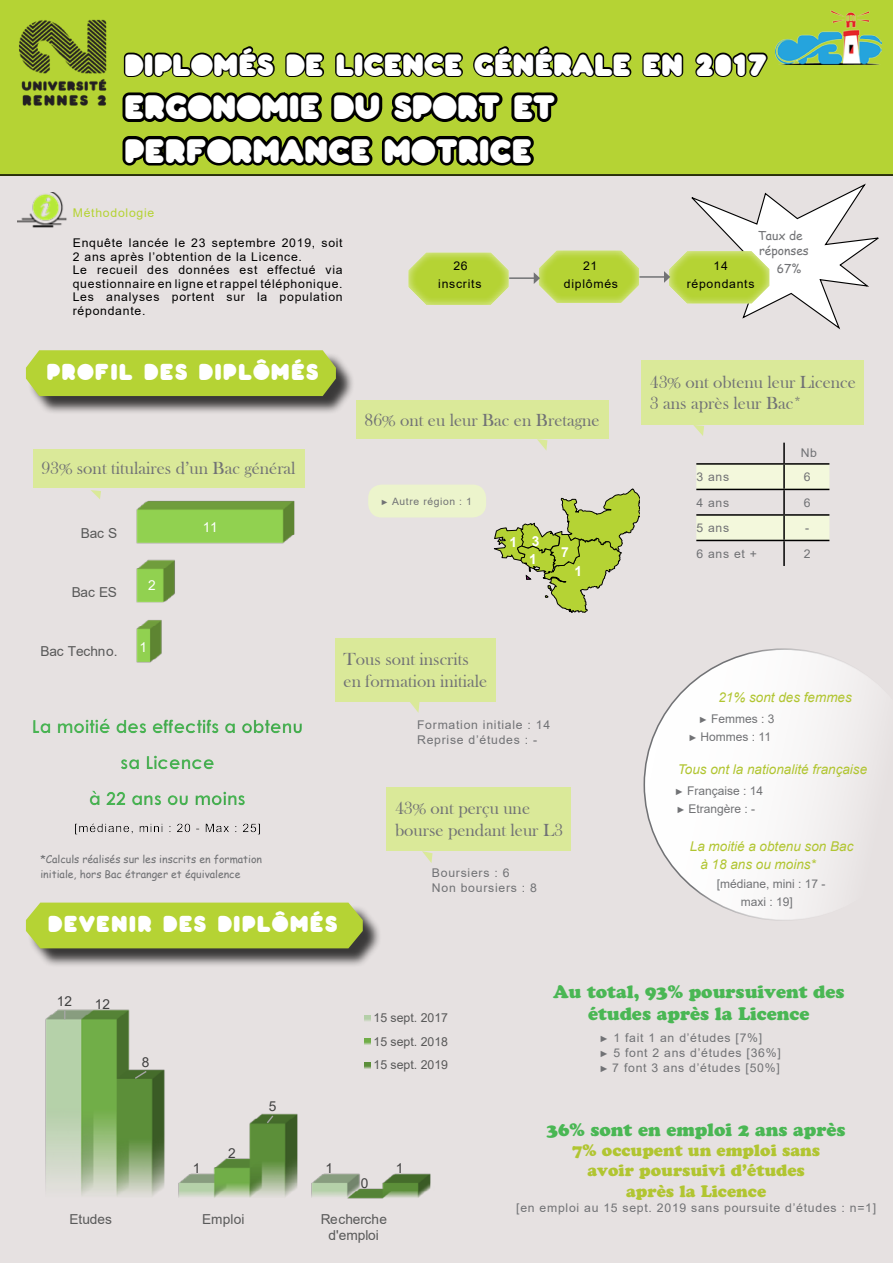
<style>
.page{position:relative;width:893px;height:1263px;background:#fff}
.page>*{position:absolute;margin:0;border:0;box-sizing:border-box;transform-origin:0 0}
.t1{font:33px/43.5px "Pochoir Pleine";color:#fff}
.t2{font:30px "Pochoir Pleine";color:#fff}
.t3{font:22.5px "Pochoir Pleine";letter-spacing:.05em;color:#fff}
.t4{font:18px/21.6px "Bask Old Face";color:#717275}
.t5{font:18px/21.6px "Cooper Black Std";color:#4ab754;text-align:center}
.t6{font:700 18px/36px "Century Gothic";color:#4ab754;text-align:center}
.t7{font:16.5px/19.8px "Cooper Black Std";color:#b1c531;text-align:center}
.t8{font:700 13.8px/17.7px "Arial";color:#fff;text-align:right}
.t9{font:13.65px/15.8px "Arial";letter-spacing:-.005em;color:#595959;text-align:center}
.t10{font:13.65px "Arial";color:#404040}
.t11{font:13.65px "Arial";color:#fff}
.t12{font:italic 13.5px/18px "Arial";color:#b1c531}
.t13{font:12.3px/23.4px "Arial";color:#595959;text-align:justify}
.t14{font:12px/13.5px "Arial";letter-spacing:.06em;color:#000;text-align:center}
.t15{font:12px/15px "Arial";letter-spacing:.06em;color:#717275}
.t16{font:12px/18px "Arial";color:#717275}
.t17{font:12px/15px "Comic Sans MS";color:#717275}
.t18{font:12px "Arial";letter-spacing:.06em;color:#b5d334}
.t19{font:10.5px/15px "Comic Sans MS";color:#717275}
.t20{font:10.2px "Arial";letter-spacing:.06em;color:#717275}
.s1{font-size:7.65px}
.s2{font-size:9px}
</style>
<div class="page">
<div style="left:0;top:130px;width:893px;height:1133px;background:#e6e1e1"></div>
<div style="left:0;top:0;width:893px;height:176px;background:#b5d334"></div>
<img style="left:8px;top:11px;width:110px;height:103px">
<svg style="left:122px;top:44px;width:155px;height:35px;background:#798d22"></svg>
<svg style="left:283px;top:50px;width:43px;height:29px"></svg>
<svg style="left:333px;top:50px;width:132px;height:29px;background:#67781d"></svg>
<svg style="left:471px;top:44px;width:163px;height:35px;background:#748721"></svg>
<svg style="left:640px;top:50px;width:46px;height:29px"></svg>
<svg style="left:693px;top:50px;width:77px;height:29px;background:#738721"></svg>
<svg style="left:118px;top:88px;width:444px;height:84px;background:#62721c"></svg>
<div style="left:395px;top:242px;width:128px;height:66px;background:#fff;opacity:.75"></div>
<img style="left:775px;top:10px;width:106px;height:54px">
<div style="left:28px;top:352px;width:327px;height:63px;background:#000;opacity:.75"></div>
<div style="left:26px;top:350px;width:310px;height:46px;background:#b5d334"></div>
<div style="left:28px;top:904px;width:354px;height:63px;background:#000;opacity:.75"></div>
<div style="left:26px;top:902px;width:337px;height:46px;background:#b5d334"></div>
<img style="left:17px;top:193px;width:50px;height:35px">
<hr style="left:509px;top:277px;width:25px;height:2px;background:#717275">
<svg style="left:534px;top:250px;width:105px;height:53px"></svg>
<hr style="left:639px;top:276px;width:26px;height:2px;background:#717275">
<svg style="left:664px;top:183px;width:215px;height:147px"></svg>
<div style="left:335px;top:638px;width:161px;height:63px;background:#dae999"></div>
<svg style="left:409px;top:701px;width:13px;height:12px"></svg>
<div style="left:386px;top:787px;width:185px;height:63px;background:#dae999"></div>
<svg style="left:422px;top:850px;width:13px;height:13px"></svg>
<div style="left:33px;top:449px;width:271px;height:38px;background:#dae999"></div>
<svg style="left:91px;top:487px;width:12px;height:12px"></svg>
<svg style="left:493px;top:489px;width:147px;height:124px"></svg>
<div style="left:356px;top:400px;width:252px;height:38px;background:#dae999"></div>
<svg style="left:537px;top:438px;width:13px;height:13px"></svg>
<div style="left:368px;top:485px;width:118px;height:32px;background:#ecf4cc;border-radius:14px"></div>
<svg style="left:696px;top:465px;width:133px;height:75px"></svg>
<hr style="left:783px;top:443px;width:2px;height:20px;background:#000">
<hr style="left:696px;top:463px;width:88px;height:2px;background:#000">
<hr style="left:784px;top:463px;width:45px;height:2px;background:#000">
<hr style="left:783px;top:465px;width:2px;height:24px;background:#000">
<hr style="left:696px;top:489px;width:88px;height:1px;background:#000">
<hr style="left:784px;top:489px;width:45px;height:1px;background:#000">
<hr style="left:783px;top:490px;width:2px;height:24px;background:#000">
<hr style="left:696px;top:514px;width:88px;height:2px;background:#000">
<hr style="left:784px;top:514px;width:45px;height:2px;background:#000">
<hr style="left:783px;top:516px;width:2px;height:24px;background:#000">
<hr style="left:696px;top:540px;width:88px;height:1px;background:#000">
<hr style="left:784px;top:540px;width:45px;height:1px;background:#000">
<hr style="left:783px;top:541px;width:2px;height:25px;background:#000">
<div style="left:641px;top:360px;width:223px;height:64px;background:#dae999"></div>
<svg style="left:693px;top:424px;width:13px;height:12px"></svg>
<svg style="left:643px;top:648px;width:228px;height:273px"></svg>
<img style="left:127px;top:478px;width:178px;height:185px">
<img style="left:45px;top:1009px;width:386px;height:190px">
<svg style="left:133px;top:1069px;width:15px;height:11px"></svg>
<svg style="left:265px;top:1114px;width:10px;height:11px"></svg>
<svg style="left:364px;top:1015px;width:7px;height:6px"></svg>
<svg style="left:364px;top:1038px;width:7px;height:7px"></svg>
<svg style="left:364px;top:1062px;width:7px;height:7px"></svg>
<h2 class="t2" style="left:124px;top:46px;width:644px">DIPLOMÉS DE LICENCE GÉNÉRALE EN 2017</h2>
<h1 class="t1" style="left:124px;top:84px;width:432px">ERGONOMIE DU SPORT ET<br>PERFORMANCE MOTRICE</h1>
<p class="t18" style="left:73px;top:205px;width:83px">Méthodologie</p>
<p class="t14" style="left:73px;top:236px;width:271px;text-align:left">Enquête lancée le 23 septembre 2019, soit 2 ans après l’obtention de la Licence.<br>Le recueil des données est effectué via questionnaire en ligne et rappel téléphonique.<br>Les analyses portent sur la population répondante.</p>
<h3 class="t3" style="left:46px;top:358px;width:274px">PROFIL DES DIPLÔMÉS</h3>
<h3 class="t4" style="left:41px;top:458px;width:256px">93% sont titulaires d’un Bac général</h3>
<p class="t9" style="left:81px;top:525px;width:38px">Bac S</p>
<p class="t9" style="left:72px;top:584px;width:47px">Bac ES</p>
<p class="t11" style="left:148px;top:576px;width:9px">2</p>
<p class="t11" style="left:203px;top:517px;width:17px">11</p>
<p class="t14" style="left:438px;top:257px;width:45px;line-height:18px">26 inscrits</p>
<p class="t14" style="left:564px;top:257px;width:56px;line-height:18px">21 diplômés</p>
<h3 class="t4" style="left:364px;top:409px;width:237px">86% ont eu leur Bac en Bretagne</h3>
<p class="t20" style="left:381px;top:494px;width:93px"><span class="s1">►</span> Autre région : 1</p>
<p class="t8" style="left:509px;top:533px;width:31px">1 3<br>1</p>
<p class="t8" style="left:561px;top:544px;width:9px">7</p>
<p class="t8" style="left:574px;top:562px;width:9px">1</p>
<p class="t9" style="left:40px;top:643px;width:79px">Bac Techno.</p>
<p class="t11" style="left:140px;top:637px;width:9px">1</p>
<h3 class="t4" style="left:344px;top:649px;width:145px">Tous sont inscrits en formation initiale</h3>
<h3 class="t6" style="left:32px;top:708px;width:273px">La moitié des effectifs a obtenu sa Licence<br>à 22 ans ou moins</h3>
<p class="t15" style="left:417px;top:717px;width:135px">Formation initiale : 14<br>Reprise d’études : -</p>
<h3 class="t4" style="left:395px;top:798px;width:169px">43% ont perçu une bourse pendant leur L3</h3>
<p class="t15" style="left:432px;top:865px;width:106px">Boursiers : 6<br>Non boursiers : 8</p>
<p class="t19" style="left:40px;top:851px;width:223px">*Calculs réalisés sur les inscrits en formation initiale, hors Bac étranger et équivalence</p>
<h3 class="t3" style="left:48px;top:910px;width:291px">DEVENIR DES DIPLÔMÉS</h3>
<p class="t17" style="left:758px;top:228px;width:52px">Taux de réponses</p>
<p class="t14" style="left:713px;top:259px;width:16px">14</p>
<p class="t17" style="left:777px;top:261px;width:26px">67%</p>
<p class="t14" style="left:687px;top:277px;width:69px">répondants</p>
<h3 class="t4" style="left:650px;top:371px;width:207px">43% ont obtenu leur Licence<br>3 ans après leur Bac*</h3>
<p class="t15" style="left:801px;top:446px;width:18px">Nb</p>
<p class="t15" style="left:696px;top:469px;width:34px">3 ans</p>
<p class="t15" style="left:804px;top:469px;width:8px">6</p>
<p class="t15" style="left:696px;top:495px;width:34px">4 ans</p>
<p class="t15" style="left:804px;top:495px;width:8px">6</p>
<p class="t15" style="left:696px;top:520px;width:34px">5 ans</p>
<p class="t15" style="left:805px;top:520px;width:6px">-</p>
<p class="t15" style="left:696px;top:546px;width:62px">6 ans et +</p>
<p class="t15" style="left:804px;top:546px;width:8px">2</p>
<p class="t12" style="left:718px;top:688px;width:135px">21% sont des femmes</p>
<p class="t16" style="left:688px;top:710px;width:88px;text-align:right"><span class="s2">►</span> Femmes : 3 <span class="s2">►</span> Hommes : 11</p>
<p class="t12" style="left:678px;top:760px;width:191px">Tous ont la nationalité française</p>
<p class="t16" style="left:675px;top:782px;width:90px"><span class="s2">►</span> Française : 14 <span class="s2">►</span> Etrangère : -</p>
<p class="t12" style="left:700px;top:837px;width:155px;text-indent:-11px">La moitié a obtenu son Bac à 18 ans ou moins*</p>
<p class="t16" style="left:741px;top:875px;width:86px;text-indent:-24px">[médiane, mini : 17 - maxi : 19]</p>
<p class="t10" style="left:57px;top:991px;width:17px">12</p>
<p class="t10" style="left:95px;top:995px;width:17px">12</p>
<p class="t10" style="left:142px;top:1053px;width:9px">8</p>
<p class="t10" style="left:228px;top:1144px;width:9px">2</p>
<p class="t10" style="left:269px;top:1097px;width:9px">5</p>
<p class="t10" style="left:193px;top:1159px;width:9px">1</p>
<p class="t10" style="left:325px;top:1159px;width:9px">1</p>
<p class="t13" style="left:373px;top:1006px;width:76px">15 sept. 2017<br>15 sept. 2018<br>15 sept. 2019</p>
<p class="t10" style="left:361px;top:1173px;width:9px">0</p>
<p class="t10" style="left:396px;top:1159px;width:9px">1</p>
<p class="t9" style="left:69px;top:1211px;width:44px">Etudes</p>
<p class="t9" style="left:202px;top:1211px;width:44px">Emploi</p>
<p class="t9" style="left:321px;top:1211px;width:68px">Recherche d'emploi</p>
<h3 class="t5" style="left:553px;top:981px;width:293px">Au total, 93% poursuivent des études après la Licence</h3>
<p class="t15" style="left:600px;top:1030px;width:183px"><span class="s2">►</span> 1 fait 1 an d’études [7%]<br><span class="s2">►</span> 5 font 2 ans d’études [36%] <span class="s2">►</span> 7 font 3 ans d’études [50%]</p>
<h3 class="t5" style="left:547px;top:1119px;width:300px">36% sont en emploi 2 ans après</h3>
<h3 class="t7" style="left:572px;top:1140px;width:249px">7% occupent un emploi sans avoir poursuivi d’études</h3>
<h3 class="t7" style="left:626px;top:1181px;width:142px">après la Licence</h3>
<p class="t15" style="left:516px;top:1200px;width:361px">[en emploi au 15 sept. 2019 sans poursuite d’études : n=1]</p>
</div>
